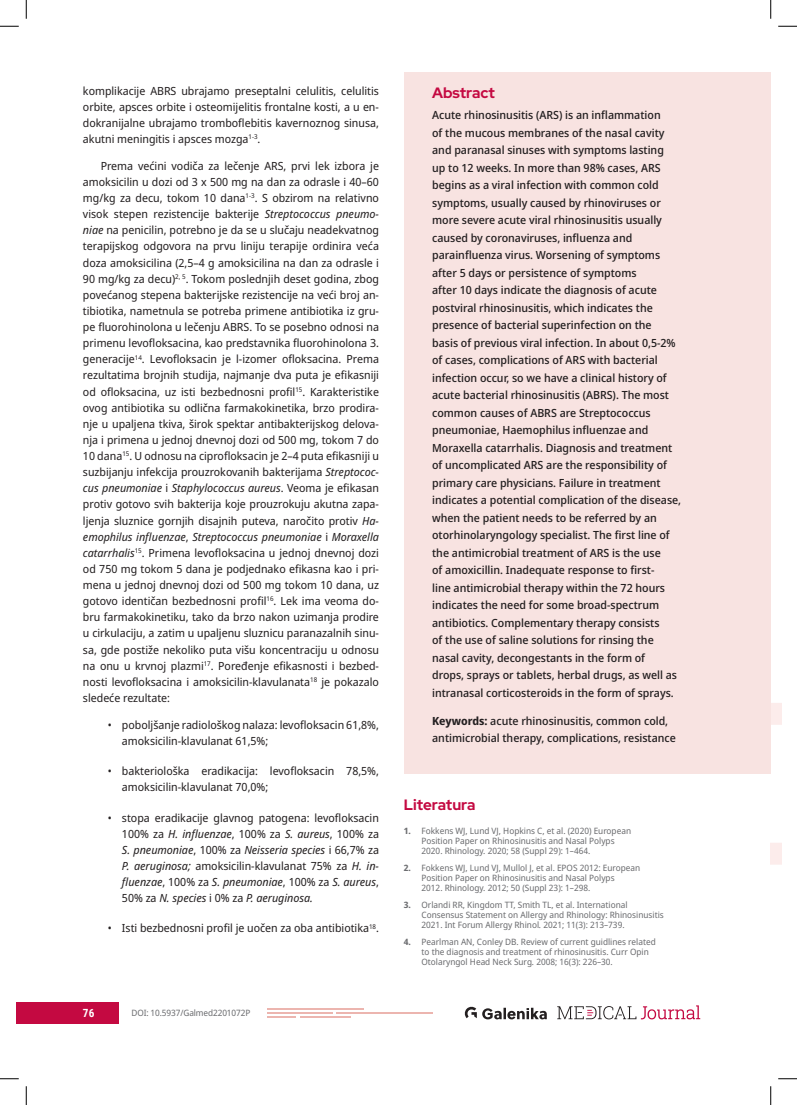
<style>
.page{position:relative;width:797px;height:1105px;background:#fff}
.page>*{position:absolute;margin:0;border:0;box-sizing:border-box;transform-origin:0 0}
.Podnaslov{font:700 15px "Red Hat Display";color:#c40941}
.Paragraf_-_Glavni{font:11.25px/16.1px "Noto Sans Display";color:#231f20;text-align:justify}
.Paragraf_-_Sažetak_d{font:500 11.25px/17.5px "Noto Sans Display";color:#231f20}
.t1{font:700 11.25px "Roboto Condensed";color:#fff}
.t2{font:8.75px/10px "Noto Sans Display";color:#6c6d70}
.s1{font-style:italic}
.s2{font-weight:700}
</style>
<div class="page">
<svg style="left:464px;top:1005px;width:236px;height:14px"></svg>
<svg style="left:770px;top:527px;width:11px;height:338px"></svg>
<div style="left:16px;top:1002px;width:102px;height:22px;background:#c40941"></div>
<hr style="left:268px;top:1012px;width:65px;height:1px;background:#ecb5af">
<hr style="left:336px;top:1012px;width:96px;height:1px;background:#ecb5af">
<hr style="left:268px;top:1008px;width:96px;height:2px;background:#ecb5af">
<svg style="left:268px;top:1016px;width:28px;height:1px"></svg>
<hr style="left:299px;top:1016px;width:51px;height:1px;background:#ecb5af">
<div style="left:404px;top:72px;width:366px;height:656px;background:#f8e3e1"></div>
<div style="left:404px;top:677px;width:366px;height:97px;background:#f8e3e1"></div>
<svg style="left:0;top:25px;width:19px;height:2px"></svg>
<svg style="left:778px;top:25px;width:19px;height:2px"></svg>
<svg style="left:0;top:1078px;width:19px;height:1px"></svg>
<svg style="left:778px;top:1078px;width:19px;height:1px"></svg>
<svg style="left:25px;top:0;width:2px;height:19px"></svg>
<svg style="left:25px;top:1086px;width:2px;height:19px"></svg>
<svg style="left:770px;top:0;width:1px;height:19px"></svg>
<svg style="left:770px;top:1086px;width:1px;height:19px"></svg>
<p class="Paragraf_-_Glavni" style="left:83px;top:83px;width:297px">komplikacije ABRS ubrajamo preseptalni celulitis, celulitis orbite, apsces orbite i osteomijelitis frontalne kosti, a u en&shy;dokranijalne ubrajamo tromboflebitis kavernoznog sinusa, akutni meningitis i apsces mozga<sup>1-3</sup>.</p>
<p class="Paragraf_-_Glavni" style="left:83px;top:158px;width:297px;text-indent:18px">Prema većini vodiča za lečenje ARS, prvi lek izbora je amoksicilin u dozi od 3 x 500 mg na dan za odrasle i 40–60 mg/kg za decu, tokom 10 dana<sup>1-3</sup>. S obzirom na relativno visok stepen rezistencije bakterije <span class="s1">Streptococcus pneumo&shy;niae</span> na penicilin, potrebno je da se u slučaju neadekvatnog terapijskog odgovora na prvu liniju terapije ordinira veća doza amoksicilina (2,5–4 g amoksicilina na dan za odrasle i 90 mg/kg za decu)<sup>2,</sup> <sup>5</sup>. Tokom poslednjih deset godina, zbog povećanog stepena bakterijske rezistencije na veći broj an&shy;tibiotika, nametnula se potreba primene antibiotika iz gru&shy;pe fluorohinolona u lečenju ABRS. To se posebno odnosi na primenu levofloksacina, kao predstavnika fluorohinolona 3. generacije<sup>14</sup>. Levofloksacin je l-izomer ofloksacina. Prema rezultatima brojnih studija, najmanje dva puta je efikasniji od ofloksacina, uz isti bezbednosni profil<sup>15</sup>. Karakteristike ovog antibiotika su odlična farmakokinetika, brzo prodira&shy;nje u upaljena tkiva, širok spektar antibakterijskog delova&shy;nja i primena u jednoj dnevnoj dozi od 500 mg, tokom 7 do 10 dana<sup>15</sup>. U odnosu na ciprofloksacin je 2–4 puta efikasniji u suzbijanju infekcija prouzrokovanih bakterijama <span class="s1">Streptococ&shy;cus pneumoniae</span> i <span class="s1">Staphylococcus aureus</span>. Veoma je efikasan protiv gotovo svih bakterija koje prouzrokuju akutna zapa&shy;ljenja sluznice gornjih disajnih puteva, naročito protiv <span class="s1">Ha&shy;emophilus influenzae</span>, <span class="s1">Streptococcus pneumoniae</span> i <span class="s1">Moraxella catarrhalis</span><sup>15</sup>. Primena levofloksacina u jednoj dnevnoj dozi od 750 mg tokom 5 dana je podjednako efikasna kao i pri&shy;mena u jednoj dnevnoj dozi od 500 mg tokom 10 dana, uz gotovo identičan bezbednosni profil<sup>16</sup>. Lek ima veoma do&shy;bru farmakokinetiku, tako da brzo nakon uzimanja prodire u cirkulaciju, a zatim u upaljenu sluznicu paranazalnih sinu&shy;sa, gde postiže nekoliko puta višu koncentraciju u odnosu na onu u krvnoj plazmi<sup>17</sup>. Poređenje efikasnosti i bezbed&shy;nosti levofloksacina i amoksicilin-klavulanata<sup>18</sup> je pokazalo sledeće rezultate:</p>
<p class="Paragraf_-_Glavni" style="left:122px;top:717px;width:258px;text-indent:-14px">• poboljšanje radiološkog nalaza: levofloksacin 61,8%, amoksicilin-klavulanat 61,5%;</p>
<p class="Paragraf_-_Glavni" style="left:122px;top:763px;width:258px;text-indent:-14px">• bakteriološka eradikacija: levofloksacin 78,5%, amoksicilin-klavulanat 70,0%;</p>
<p class="Paragraf_-_Glavni" style="left:122px;top:810px;width:258px;text-indent:-14px">• stopa eradikacije glavnog patogena: levofloksacin 100% za <span class="s1">H. influenzae</span>, 100% za <span class="s1">S. aureus</span>, 100% za <span class="s1">S. pneumoniae</span>, 100% za <span class="s1">Neisseria species</span> i 66,7% za <span class="s1">P. aeruginosa;</span> amoksicilin-klavulanat 75% za <span class="s1">H. in&shy;fluenzae</span>, 100% za <span class="s1">S. pneumoniae</span>, 100% za <span class="s1">S. aureus</span>, 50% za <span class="s1">N. species</span> i 0% za <span class="s1">P. aeruginosa.</span></p>
<p class="Paragraf_-_Glavni" style="left:108px;top:920px;width:273px">• Isti bezbednosni profil je uočen za oba antibiotika<sup>18</sup>.</p>
<p class="t1" style="left:83px;top:1005px;width:13px">76</p>
<p class="t2" style="left:131px;top:1008px;width:120px">DOI: 10.5937/Galmed2201072P</p>
<p class="Podnaslov" style="left:432px;top:83px;width:64px">Abstract</p>
<p class="Paragraf_-_Sažetak_d" style="left:432px;top:107px;width:250px">Acute rhinosinusitis (ARS) is an inflammation<br>of the mucous membranes of the nasal cavity and paranasal sinuses with symptoms lasting<br>up to 12 weeks. In more than 98% cases, ARS begins as a viral infection with common cold symptoms, usually caused by rhinoviruses or more severe acute viral rhinosinusitis usually caused by coronaviruses, influenza and parainfluenza virus. Worsening of symptoms after 5 days or persistence of symptoms<br>after 10 days indicate the diagnosis of acute postviral rhinosinusitis, which indicates the presence of bacterial superinfection on the<br>basis of previous viral infection. In about 0,5-2% of cases, complications of ARS with bacterial infection occur, so we have a clinical history of acute bacterial rhinosinusitis (ABRS). The most common causes of ABRS are Streptococcus pneumoniae, Haemophilus influenzae and Moraxella catarrhalis. Diagnosis and treatment of uncomplicated ARS are the responsibility of primary care physicians. Failure in treatment indicates a potential complication of the disease, when the patient needs to be referred by an otorhinolaryngology specialist. The first line of the antimicrobial treatment of ARS is the use<br>of amoxicillin. Inadequate response to first-<br>line antimicrobial therapy within the 72 hours indicates the need for some broad-spectrum antibiotics. Complementary therapy consists<br>of the use of saline solutions for rinsing the nasal cavity, decongestants in the form of<br>drops, sprays or tablets, herbal drugs, as well as intranasal corticosteroids in the form of sprays.</p>
<p class="Paragraf_-_Sažetak_d" style="left:432px;top:712px;width:245px"><span class="s2">Keywords:</span> acute rhinosinusitis, common cold, antimicrobial therapy, complications, resistance</p>
<p class="Podnaslov" style="left:404px;top:794px;width:73px">Literatura</p>
<p class="t2" style="left:421px;top:826px;width:211px;text-indent:-18px"><span class="s2">1.</span> Fokkens WJ, Lund VJ, Hopkins C, et al. (2020) European<br>Position Paper on Rhinosinusitis and Nasal Polyps<br>2020. Rhinology. 2020; 58 (Suppl 29): 1–464.</p>
<p class="t2" style="left:421px;top:863px;width:220px;text-indent:-18px"><span class="s2">2.</span> Fokkens WJ, Lund VJ, Mullol J, et al. EPOS 2012: European<br>Position Paper on Rhinosinusitis and Nasal Polyps<br>2012. Rhinology. 2012; 50 (Suppl 23): 1–298.</p>
<p class="t2" style="left:421px;top:900px;width:244px;text-indent:-18px"><span class="s2">3.</span> Orlandi RR, Kingdom TT, Smith TL, et al. International<br>Consensus Statement on Allergy and Rhinology: Rhinosinusitis<br>2021. Int Forum Allergy Rhinol<span class="s1">.</span> 2021; 11(3): 213–739.</p>
<p class="t2" style="left:421px;top:937px;width:236px;text-indent:-18px"><span class="s2">4.</span> Pearlman AN, Conley DB. Review of current guidlines related to the diagnosis and treatment of rhinosinusitis. Curr Opin<br>Otolaryngol Head Neck Surg<span class="s1">.</span> 2008; 16(3): 226–30.</p>
</div>
